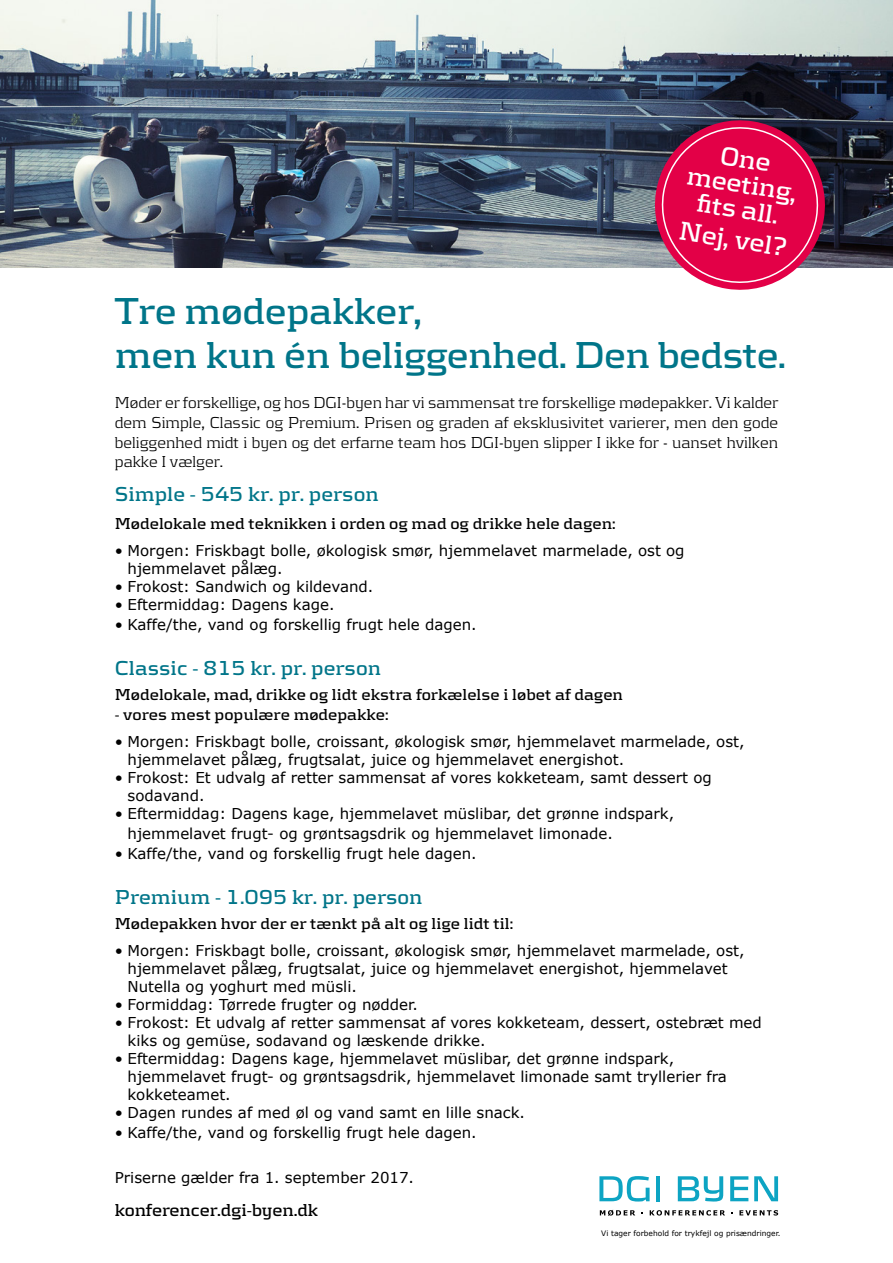
<style>
.page{position:relative;width:893px;height:1263px;background:#fff}
.page>*{position:absolute;margin:0;border:0;box-sizing:border-box;transform-origin:0 0}
.t1{font:700 39px "Kontrapunkt";letter-spacing:-.01em;color:#007589}
.t2{font:700 27px "Kontrapunkt";color:#fff}
.t3{font:700 21px "Kontrapunkt";color:#007589}
.t4{font:700 18px "Kontrapunkt";letter-spacing:-.01em;color:#000}
.t5{font:300 16.5px/19.8px "Kontrapunkt";color:#000;text-align:justify}
.t6{font:700 16.5px "Kontrapunkt";color:#000}
.t7{font:15px/18px "Verdana";color:#000}
.t8{font:7.5px "Verdana";color:#000}
</style>
<div class="page">
<svg style="left:599px;top:1176px;width:51px;height:25px"></svg>
<hr style="left:656px;top:1176px;width:4px;height:25px;background:#0da4c3">
<svg style="left:678px;top:1176px;width:45px;height:25px"></svg>
<svg style="left:730px;top:1176px;width:18px;height:25px"></svg>
<svg style="left:754px;top:1176px;width:24px;height:25px"></svg>
<svg style="left:600px;top:1210px;width:35px;height:6px"></svg>
<svg style="left:650px;top:1210px;width:75px;height:5px"></svg>
<svg style="left:739px;top:1210px;width:39px;height:5px"></svg>
<img style="left:0;top:0;width:893px;height:268px">
<svg style="left:649px;top:114px;width:182px;height:176px;background:#bf265a"></svg>
<p class="t2" style="left:690px;top:160px;width:113px;rotate:9deg">meeting,</p>
<p class="t2" style="left:700px;top:187px;width:84px;rotate:9deg">fi ts all.</p>
<p class="t2" style="left:682px;top:215px;width:111px;rotate:9deg">Nej, vel?</p>
<p class="t1" style="left:115px;top:288px;width:309px">Tre mødepakker,</p>
<p class="t1" style="left:115px;top:332px;width:673px">men kun én beliggenhed. Den bedste.</p>
<p class="t5" style="left:115px;top:392px;width:665px">Møder er forskellige, og hos DGI-byen har vi sammensat tre forskellige mødepakker. Vi kalder dem Simple, Classic og Premium. Prisen og graden af eksklusivitet varierer, men den gode beliggenhed midt i byen og det erfarne team hos DGI-byen slipper I ikke for - uanset hvilken pakke I vælger.</p>
<p class="t3" style="left:115px;top:481px;width:265px">Simple - 545 kr. pr. person</p>
<p class="t6" style="left:115px;top:514px;width:502px">Mødelokale med teknikken i orden og mad og drikke hele dagen:</p>
<p class="t7" style="left:128px;top:541px;width:559px;text-indent:-13px">• Morgen: Friskbagt bolle, økologisk smør, hjemmelavet marmelade, ost og hjemmelavet pålæg.</p>
<p class="t7" style="left:115px;top:577px;width:260px">• Frokost: Sandwich og kildevand.</p>
<p class="t7" style="left:115px;top:595px;width:221px">• Eftermiddag: Dagens kage.</p>
<p class="t7" style="left:115px;top:615px;width:363px">• Kaffe/the, vand og forskellig frugt hele dagen.</p>
<p class="t3" style="left:115px;top:656px;width:268px">Classic - 815 kr. pr. person</p>
<p class="t6" style="left:115px;top:685px;width:510px">Mødelokale, mad, drikke og lidt ekstra forkælelse i løbet af dagen</p>
<p class="t6" style="left:115px;top:705px;width:275px">- vores mest populære mødepakke:</p>
<p class="t7" style="left:128px;top:732px;width:618px;text-indent:-13px">• Morgen: Friskbagt bolle, croissant, økologisk smør, hjemmelavet marmelade, ost, hjemmelavet pålæg, frugtsalat, juice og hjemmelavet energishot.</p>
<p class="t7" style="left:128px;top:768px;width:586px;text-indent:-13px">• Frokost: Et udvalg af retter sammensat af vores kokketeam, samt dessert og sodavand.</p>
<p class="t7" style="left:128px;top:803px;width:548px;line-height:19.8px;text-indent:-13px">• Eftermiddag: Dagens kage, hjemmelavet müslibar, det grønne indspark, hjemmelavet frugt- og grøntsagsdrik og hjemmelavet limonade.</p>
<p class="t7" style="left:115px;top:844px;width:363px">• Kaffe/the, vand og forskellig frugt hele dagen.</p>
<p class="t3" style="left:115px;top:884px;width:309px">Premium - 1.095 kr. pr. person</p>
<p class="t6" style="left:115px;top:914px;width:400px">Mødepakken hvor der er tænkt på alt og lige lidt til:</p>
<p class="t7" style="left:128px;top:942px;width:618px;text-indent:-13px">• Morgen: Friskbagt bolle, croissant, økologisk smør, hjemmelavet marmelade, ost, hjemmelavet pålæg, frugtsalat, juice og hjemmelavet energishot, hjemmelavet<br>Nutella og yoghurt med müsli.</p>
<p class="t7" style="left:115px;top:996px;width:305px">• Formiddag: Tørrede frugter og nødder.</p>
<p class="t7" style="left:128px;top:1014px;width:636px;text-indent:-13px">• Frokost: Et udvalg af retter sammensat af vores kokketeam, dessert, ostebræt med kiks og gemüse, sodavand og læskende drikke.</p>
<p class="t7" style="left:128px;top:1050px;width:601px;text-indent:-13px">• Eftermiddag: Dagens kage, hjemmelavet müslibar, det grønne indspark, hjemmelavet frugt- og grøntsagsdrik, hjemmelavet limonade samt tryllerier fra kokketeamet.</p>
<p class="t7" style="left:115px;top:1104px;width:412px">• Dagen rundes af med øl og vand samt en lille snack.</p>
<p class="t7" style="left:115px;top:1123px;width:363px">• Kaffe/the, vand og forskellig frugt hele dagen.</p>
<p class="t7" style="left:115px;top:1168px;width:301px">Priserne gælder fra 1. september 2017.</p>
<p class="t4" style="left:115px;top:1199px;width:205px">konferencer.dgi-byen.dk</p>
<p class="t8" style="left:601px;top:1228px;width:181px">Vi tager forbehold for trykfejl og prisændringer.</p>
</div>
